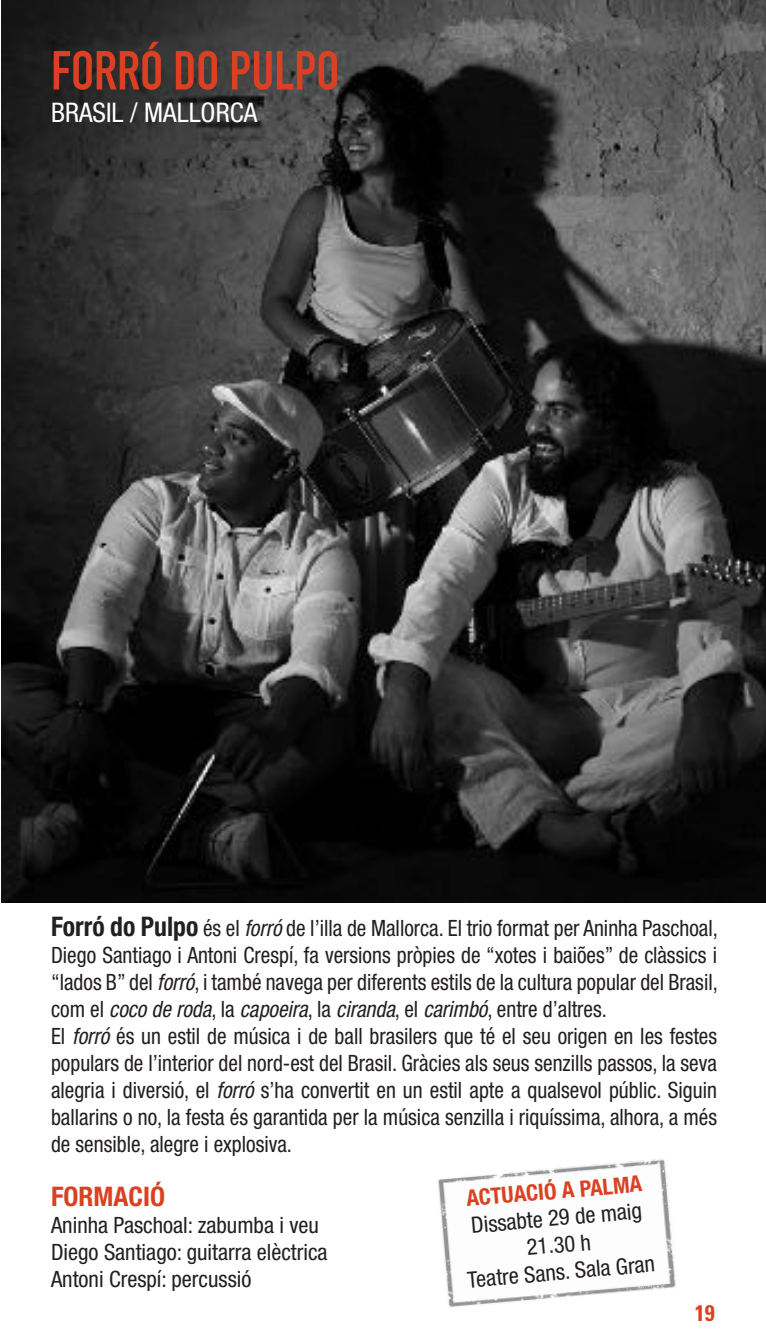
<style>
.page{position:relative;width:766px;height:1340px;background:#fff}
.page>*{position:absolute;margin:0;border:0;box-sizing:border-box;transform-origin:0 0}
.t1{font:700 54px "DIN Condensed";color:#db4022}
.t2{font:condensed 27px "Helvetica Neue LT Std";color:#fff}
.t3{font:700 condensed 27px "Helvetica Neue LT Std";color:#db4022}
.t4{font:condensed 22.5px/27px "Helvetica Neue LT Std";color:#231f20;scale:.95 1}
.t5{font:condensed 22.5px/27px "Helvetica Neue LT Std";color:#231f20}
.t6{font:700 condensed 22.5px "Helvetica Neue LT Std";color:#db4022}
.t7{font:700 condensed 22.5px "Univers LT Std";color:#db4022}
.s1{font-weight:700;font-size:27px}
.s2{font-style:italic}
</style>
<div class="page">
<img style="left:2px;top:0;width:763px;height:902px">
<img style="left:438px;top:1159px;width:238px;height:148px">
<h1 class="t1" style="left:51px;top:34px;width:290px">FORRÓ DO PULPO</h1>
<p class="t2" style="left:51px;top:97px;width:208px">BRASIL / MALLORCA</p>
<p class="t4" style="left:51px;top:914px;width:703px"><span class="s1">Forró do Pulpo</span> és el <span class="s2">forró</span> de l’illa de Mallorca. El trio format per Aninha Paschoal, Diego Santiago i Antoni Crespí, fa versions pròpies de “xotes i baiões” de clàssics i “lados B” del <span class="s2">forró</span>, i també navega per diferents estils de la cultura popular del Brasil, com el <span class="s2">coco de roda</span>, la <span class="s2">capoeira</span>, la <span class="s2">ciranda</span>, el <span class="s2">carimbó</span>, entre d’altres.<br>El <span class="s2">forró</span> és un estil de música i de ball brasilers que té el seu origen en les festes populars de l’interior del nord-est del Brasil. Gràcies als seus senzills passos, la seva alegria i diversió, el <span class="s2">forró</span> s’ha convertit en un estil apte a qualsevol públic. Siguin ballarins o no, la festa és garantida per la música senzilla i riquíssima, alhora, a més de sensible, alegre i explosiva.</p>
<p class="t3" style="left:51px;top:1180px;width:115px">FORMACIÓ</p>
<p class="t5" style="left:51px;top:1211px;width:278px">Aninha Paschoal: zabumba i veu<br>Diego Santiago: guitarra elèctrica<br>Antoni Crespí: percussió</p>
<p class="t6" style="left:465px;top:1184px;width:178px;rotate:-5deg">ACTUACIÓ A PALMA</p>
<p class="t5" style="left:461px;top:1212px;width:189px;text-align:center;rotate:-5deg">Dissabte 29 de maig<br>21.30 h<br>Teatre Sans. Sala Gran</p>
<p class="t7" style="left:694px;top:1299px;width:21px">19</p>
</div>
